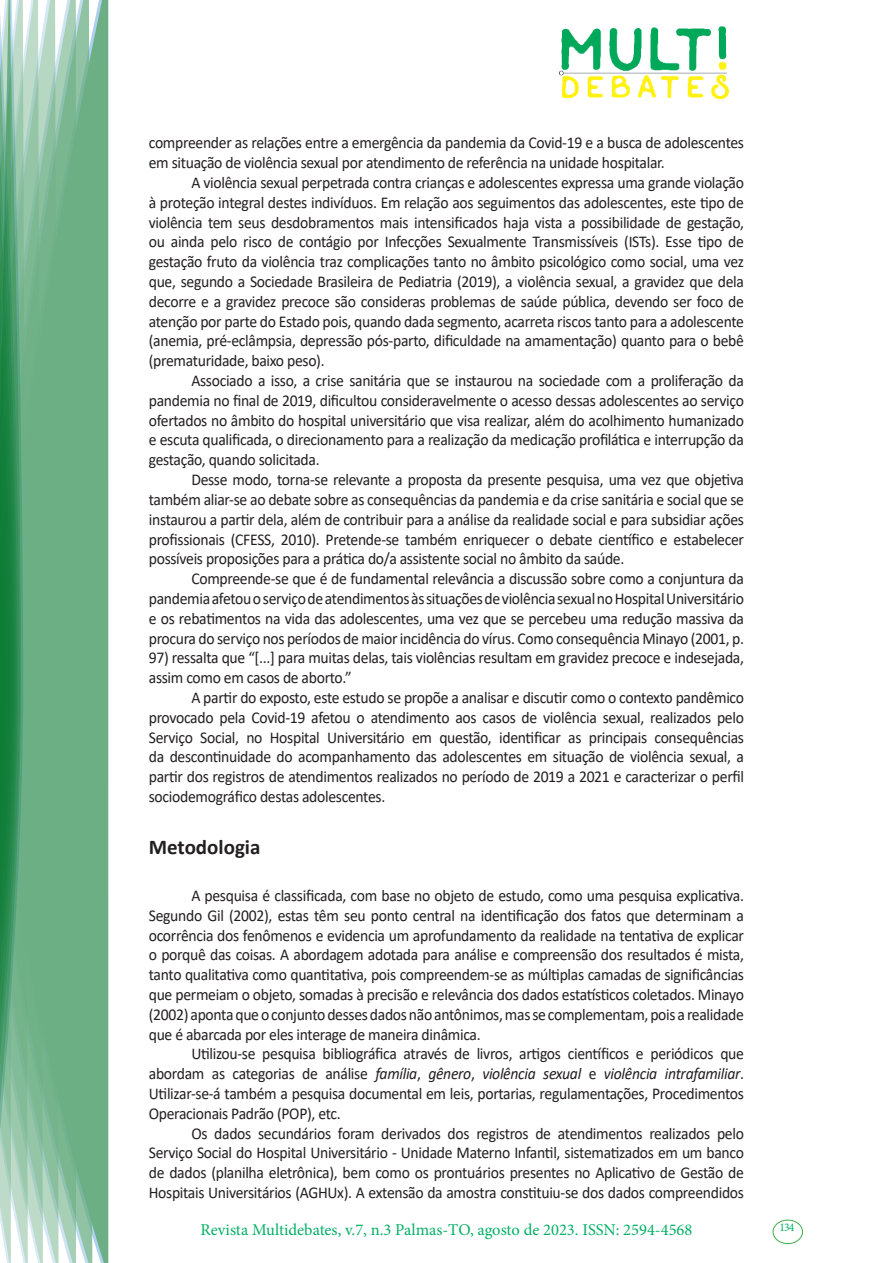
<style>
.page{position:relative;width:893px;height:1263px;background:#fff}
.page>*{position:absolute;margin:0;border:0;box-sizing:border-box;transform-origin:0 0}
.Titulo_2{font:700 21px "Calibri";color:#231f20}
.texto{font:16.5px/19.8px "Calibri";letter-spacing:-.02em;color:#231f20;text-align:justify;scale:.95 1}
.t1{font:16.5px "Minion Pro";color:#00b064}
.t2{font:11.7px "Minion Pro";color:#00b064}
.s1{font-style:italic}
</style>
<div class="page">
<img style="left:559px;top:26px;width:169px;height:72px">
<div style="left:95px;top:0;width:14px;height:1263px;background:#6caf84"></div>
<svg style="left:79px;top:0;width:16px;height:1263px;background:#71b289"></svg>
<svg style="left:62px;top:0;width:17px;height:1263px;background:#75b48c"></svg>
<svg style="left:45px;top:0;width:17px;height:1263px;background:#7cb792"></svg>
<svg style="left:30px;top:0;width:15px;height:1263px;background:#80ba96"></svg>
<svg style="left:0;top:0;width:30px;height:1263px;background:#61a97f"></svg>
<div style="left:772px;top:1219px;width:31px;height:25px;border:1px solid #40ae49;border-radius:50%"></div>
<p class="texto" style="left:149px;top:133px;width:628px">compreender as relações entre a emergência da pandemia da Covid-19 e a busca de adolescentes em situação de violência sexual por atendimento de referência na unidade hospitalar.</p>
<p class="texto" style="left:149px;top:172px;width:628px;text-indent:43px">A violência sexual perpetrada contra crianças e adolescentes expressa uma grande violação à proteção integral destes indivíduos. Em relação aos seguimentos das adolescentes, este tipo de violência tem seus desdobramentos mais intensificados haja vista a possibilidade de gestação, ou ainda pelo risco de contágio por Infecções Sexualmente Transmissíveis (ISTs). Esse tipo de gestação fruto da violência traz complicações tanto no âmbito psicológico como social, uma vez que, segundo a Sociedade Brasileira de Pediatria (2019), a violência sexual, a gravidez que dela decorre e a gravidez precoce são consideras problemas de saúde pública, devendo ser foco de atenção por parte do Estado pois, quando dada segmento, acarreta riscos tanto para a adolescente (anemia, pré-eclâmpsia, depressão pós-parto, dificuldade na amamentação) quanto para o bebê (prematuridade, baixo peso).</p>
<p class="texto" style="left:149px;top:370px;width:628px;text-indent:43px">Associado a isso, a crise sanitária que se instaurou na sociedade com a proliferação da pandemia no final de 2019, dificultou consideravelmente o acesso dessas adolescentes ao serviço ofertados no âmbito do hospital universitário que visa realizar, além do acolhimento humanizado e escuta qualificada, o direcionamento para a realização da medicação profilática e interrupção da gestação, quando solicitada.</p>
<p class="texto" style="left:149px;top:469px;width:628px;text-indent:43px">Desse modo, torna-se relevante a proposta da presente pesquisa, uma vez que objetiva também aliar-se ao debate sobre as consequências da pandemia e da crise sanitária e social que se instaurou a partir dela, além de contribuir para a análise da realidade social e para subsidiar ações profissionais (CFESS, 2010). Pretende-se também enriquecer o debate científico e estabelecer possíveis proposições para a prática do/a assistente social no âmbito da saúde.</p>
<p class="texto" style="left:149px;top:568px;width:628px;text-indent:43px">Compreende-se que é de fundamental relevância a discussão sobre como a conjuntura da pandemia afetou o serviço de atendimentos às situações de violência sexual no Hospital Universitário e os rebatimentos na vida das adolescentes, uma vez que se percebeu uma redução massiva da procura do serviço nos períodos de maior incidência do vírus. Como consequência Minayo (2001, p.</p>
<p class="texto" style="left:149px;top:647px;width:628px">97) ressalta que “[...] para muitas delas, tais violências resultam em gravidez precoce e indesejada, assim como em casos de aborto.”</p>
<p class="texto" style="left:149px;top:687px;width:628px;text-indent:43px">A partir do exposto, este estudo se propõe a analisar e discutir como o contexto pandêmico provocado pela Covid-19 afetou o atendimento aos casos de violência sexual, realizados pelo Serviço Social, no Hospital Universitário em questão, identificar as principais consequências da descontinuidade do acompanhamento das adolescentes em situação de violência sexual, a partir dos registros de atendimentos realizados no período de 2019 a 2021 e caracterizar o perfil sociodemográfico destas adolescentes.</p>
<p class="Titulo_2" style="left:149px;top:832px;width:113px">Metodologia</p>
<p class="texto" style="left:149px;top:885px;width:628px;text-indent:43px">A pesquisa é classificada, com base no objeto de estudo, como uma pesquisa explicativa.<br>Segundo Gil (2002), estas têm seu ponto central na identificação dos fatos que determinam a ocorrência dos fenômenos e evidencia um aprofundamento da realidade na tentativa de explicar o porquê das coisas. A abordagem adotada para análise e compreensão dos resultados é mista, tanto qualitativa como quantitativa, pois compreendem-se as múltiplas camadas de significâncias que permeiam o objeto, somadas à precisão e relevância dos dados estatísticos coletados. Minayo (2002) aponta que o conjunto desses dados não antônimos, mas se complementam, pois a realidade que é abarcada por eles interage de maneira dinâmica.</p>
<p class="texto" style="left:149px;top:1043px;width:628px;text-indent:43px">Utilizou-se pesquisa bibliográfica através de livros, artigos científicos e periódicos que abordam as categorias de análise <span class="s1">família</span>, <span class="s1">gênero</span>, <span class="s1">violência sexual</span> e <span class="s1">violência intrafamiliar</span>.<br>Utilizar-se-á também a pesquisa documental em leis, portarias, regulamentações, Procedimentos Operacionais Padrão (POP), etc.</p>
<p class="texto" style="left:149px;top:1123px;width:628px;text-indent:43px">Os dados secundários foram derivados dos registros de atendimentos realizados pelo Serviço Social do Hospital Universitário - Unidade Materno Infantil, sistematizados em um banco de dados (planilha eletrônica), bem como os prontuários presentes no Aplicativo de Gestão de Hospitais Universitários (AGHUx). A extensão da amostra constituiu-se dos dados compreendidos</p>
<p class="t1" style="left:200px;top:1218px;width:493px">Revista Multidebates, v.7, n.3 Palmas-TO, agosto de 2023. ISSN: 2594-4568</p>
<p class="t2" style="left:779px;top:1219px;width:16px">134</p>
</div>
